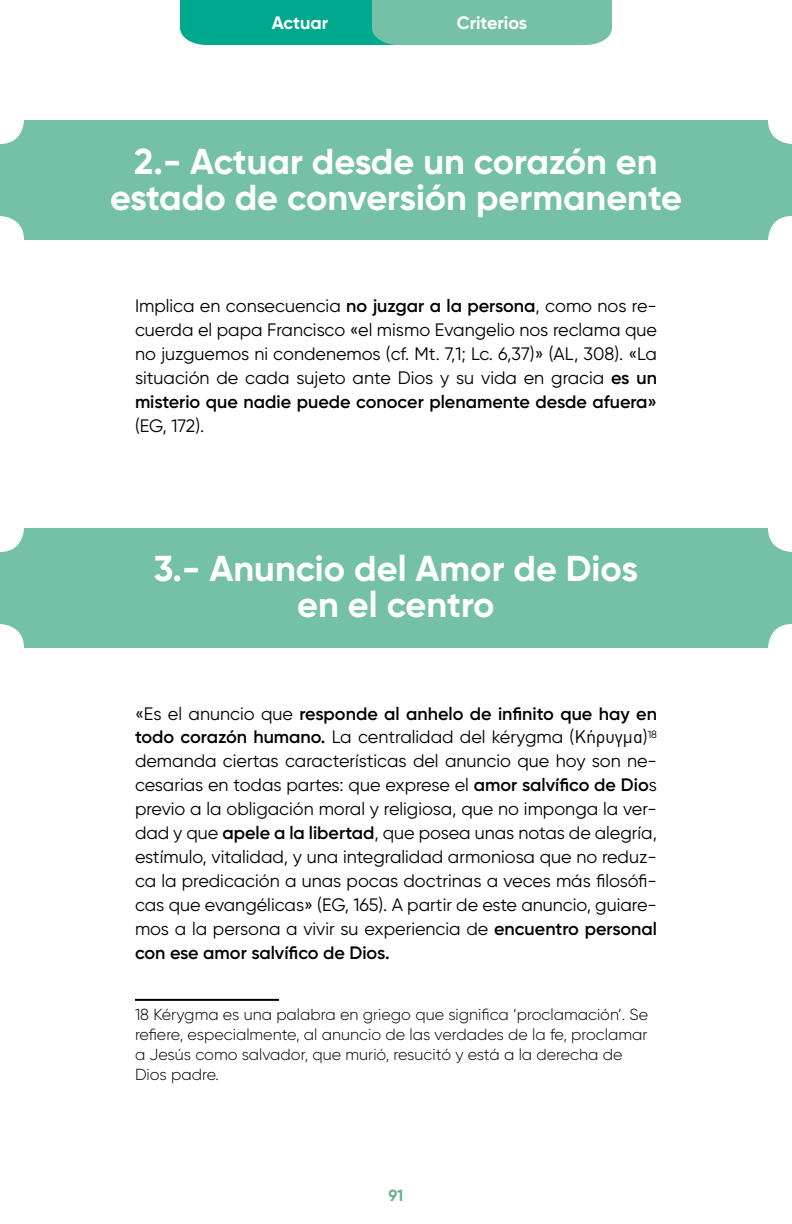
<style>
.page{position:relative;width:792px;height:1224px;background:#fff}
.page>*{position:absolute;margin:0;border:0;box-sizing:border-box;transform-origin:0 0}
.t1{font:700 36px/36px "Gilroy";color:#fff;text-align:center}
.t2{font:18px/24px "Gilroy";color:#000;text-align:justify}
.t3{font:700 18px "Gilroy";color:#fff}
.t4{font:300 16px/20px "Gilroy";color:#000}
.t5{font:700 16px "Gilroy";color:#6bb18e}
.s1{font-weight:600}
.s2{font-family:"DIN Pro"}
</style>
<div class="page">
<svg style="left:180px;top:0;width:432px;height:45px;background:#41b69c"></svg>
<div style="left:0;top:120px;width:792px;height:120px;background:#74c1a7;border-radius:24px"></div>
<div style="left:0;top:528px;width:792px;height:120px;background:#74c1a7;border-radius:24px"></div>
<hr style="left:135px;top:999px;width:144px;height:2px;background:#000">
<p class="t3" style="left:272px;top:12px;width:58px">Actuar</p>
<p class="t3" style="left:457px;top:12px;width:72px">Criterios</p>
<h1 class="t1" style="left:110px;top:144px;width:573px">2.- Actuar desde un corazón en estado de conversión permanente</h1>
<p class="t2" style="left:135px;top:293px;width:524px">Implica en consecuencia <span class="s1">no juzgar a la persona</span>, como nos re&shy;cuerda el papa Francisco «el mismo Evangelio nos reclama que no juzguemos ni condenemos (cf. Mt. 7,1; Lc. 6,37)» (AL, 308). «La situación de cada sujeto ante Dios y su vida en gracia <span class="s1">es un misterio que nadie puede conocer plenamente desde afuera»</span></p>
<p class="t2" style="left:135px;top:413px;width:71px">(EG, 172).</p>
<h1 class="t1" style="left:154px;top:550px;width:486px">3.- Anuncio del Amor de Dios en el centro</h1>
<p class="t2" style="left:135px;top:701px;width:524px">«Es el anuncio que <span class="s1">responde al anhelo de infinito que hay en todo corazón humano.</span> La centralidad del kérygma (<span class="s2">Κήρυγμα</span>)<sup>18 </sup>demanda ciertas características del anuncio que hoy son ne&shy;cesarias en todas partes: que exprese el <span class="s1">amor salvífico de Dio</span>s previo a la obligación moral y religiosa, que no imponga la ver&shy;dad y que <span class="s1">apele a la libertad</span>, que posea unas notas de alegría, estímulo, vitalidad, y una integralidad armoniosa que no reduz&shy;ca la predicación a unas pocas doctrinas a veces más filosófi&shy;cas que evangélicas» (EG, 165). A partir de este anuncio, guiare&shy;mos a la persona a vivir su experiencia de <span class="s1">encuentro personal con ese amor salvífico de Dios.</span></p>
<p class="t4" style="left:135px;top:1004px;width:515px">18 Kérygma es una palabra en griego que significa ‘proclamación’. Se refiere, especialmente, al anuncio de las verdades de la fe, proclamar a Jesús como salvador, que murió, resucitó y está a la derecha de Dios padre.</p>
<p class="t5" style="left:388px;top:1186px;width:17px">91</p>
</div>
